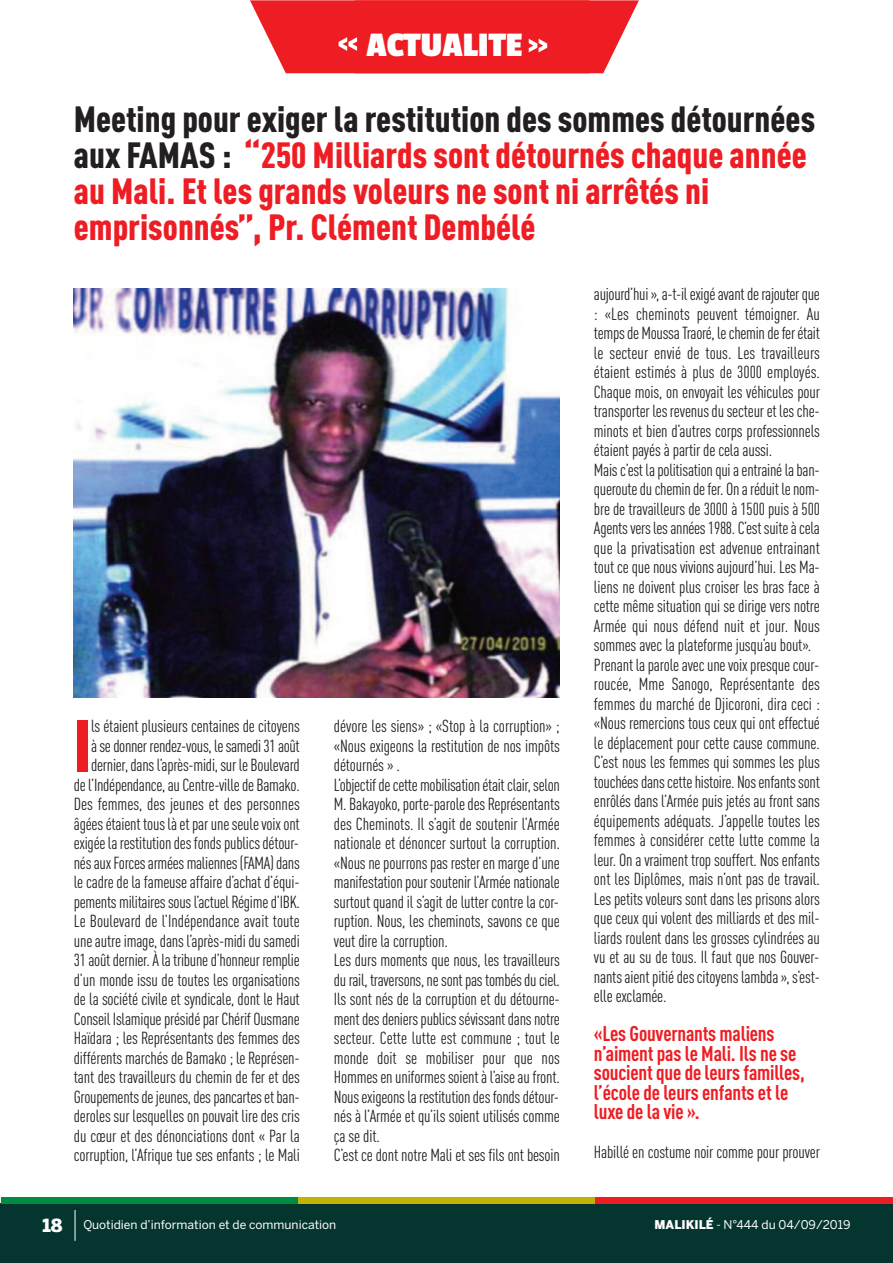
<style>
.page{position:relative;width:893px;height:1263px;background:#fff}
.page>*{position:absolute;margin:0;border:0;box-sizing:border-box;transform-origin:0 0}
.t1{font:900 condensed 72px "DIN Pro";color:#ee1d23}
.t2{font:900 condensed 36px/36px "DIN Pro";color:#ee1d23}
.t3{font:700 36px "Passion One";color:#fff}
.t4{font:700 condensed 21px/19.5px "DIN Pro";letter-spacing:-.01em;color:#ee1d23}
.t5{font:condensed 17.25px/19.5px "DIN Pro";letter-spacing:-.01em;color:#231f20}
.t6{font:12px "Benton Sans";color:#fff}
.s1{color:#231f20}
.s2{font-weight:900;font-size:18px}
.s3{font-weight:900}
</style>
<div class="page">
<div style="left:1px;top:1203px;width:892px;height:60px;background:#05352f"></div>
<div style="left:1px;top:1197px;width:297px;height:6px;background:#008b43"></div>
<div style="left:298px;top:1197px;width:298px;height:6px;background:#c0b301"></div>
<div style="left:596px;top:1197px;width:297px;height:6px;background:#ee1d23"></div>
<hr style="left:75px;top:1210px;width:1px;height:31px;background:#fff">
<svg style="left:250px;top:0;width:389px;height:73px;background:#ef3439"></svg>
<img style="left:74px;top:289px;width:485px;height:408px">
<h2 class="t3" style="left:366px;top:26px;width:157px">ACTUALITE</h2>
<h2 class="t2" style="left:74px;top:104px;width:743px"><span class="s1">Meeting pour exiger la restitution des sommes détournées aux FAMAS :</span> “250 Milliards sont détournés chaque année au Mali. Et les grands voleurs ne sont ni arrêtés ni emprisonnés”, Pr. Clément Dembélé</h2>
<p class="t5" style="left:74px;top:718px;width:228px;text-align:right">ls étaient plusieurs centaines de citoyens àsedonner rendez-vous, lesamedi31août dernier,dansl’après-midi,sur le Boulevard del’Indépendance,auCentre-villede Bamako.<br>Des femmes, des jeunes et des personnes âgéesétaient touslàetparuneseulevoixont exigéelarestitutiondesfondspublicsdétour&shy;nésauxForcesarméesmaliennes(FAMA)dans le cadre de la fameuse affaire d’achat d’équi&shy;pementsmilitairessousl’actuel Régimed’IBK.<br>Le Boulevard de l’Indépendance avait toute une autre image, dans l’après-midi du samedi 31aoûtdernier.Àlatribuned’honneur remplie d’un monde issu de toutes les organisations de la société civile et syndicale, dont le Haut Conseil IslamiqueprésidéparChérif Ousmane Haïdara ; les Représentants des femmes des différents marchés de Bamako ; le Représen&shy;tant des travailleurs du chemin de fer et des Groupementsdejeunes,despancartesetban&shy;deroles sur lesquelles on pouvait lire des cris du cœur et des dénonciations dont « Par la corruption, l’Afrique tue ses enfants ; le Mali</p>
<p class="t5" style="left:334px;top:718px;width:228px">dévore les siens» ; «Stop à la corruption» ; «Nous exigeons la restitution de nos impôts détournés » .<br>L’objectifdecettemobilisationétaitclair,selon M. Bakayoko,porte-paroledes Représentants des Cheminots. Il s’agit de soutenir l’Armée nationale et dénoncer surtout la corruption. «Nous ne pourrons pas rester en marge d’une manifestationpoursoutenir l’Arméenationale surtout quand il s’agit de lutter contre la cor&shy;ruption. Nous, les cheminots, savons ce que veut dire la corruption.<br>Les durs moments que nous, les travailleurs durail, traversons,nesontpastombésduciel.<br>Ils sont nés de la corruption et du détourne&shy;mentdesdenierspublicssévissantdansnotre secteur. Cette lutte est commune ; tout le monde doit se mobiliser pour que nos Hommesenuniformessoientàl’aiseaufront.<br>Nousexigeonslarestitutiondesfondsdétour&shy;nés à l’Armée et qu’ils soient utilisés comme ça se dit.<br>C’est ce dont notre Mali et ses fils ont besoin</p>
<h1 class="t1" style="left:74px;top:720px;width:20px">I</h1>
<p class="t5" style="left:594px;top:286px;width:228px">aujourd’hui»,a-t-ilexigéavantderajouterque : «Les cheminots peuvent témoigner. Au tempsdeMoussaTraoré, lechemindeferétait le secteur envié de tous. Les travailleurs étaient estimés à plus de 3000 employés.<br>Chaque mois, on envoyait les véhicules pour transporter lesrevenusdusecteuret lesche&shy;minots et bien d’autres corps professionnels étaient payés à partir de cela aussi.<br>Maisc’est lapolitisationquiaentrainélaban&shy;querouteduchemindefer. Onaréduit lenom&shy;bre de travailleurs de 3000 à 1500 puis à 500<br>Agentsverslesannées1988.C’estsuiteàcela que la privatisation est advenue entrainant tout ce que nous vivions aujourd’hui. Les Ma&shy;liens ne doivent plus croiser les bras face à cette même situation qui se dirige vers notre Armée qui nous défend nuit et jour. Nous sommes avec la plateforme jusqu’au bout».<br>Prenant laparoleavecunevoixpresquecour&shy;roucée, Mme Sanogo, Représentante des femmes du marché de Djicoroni, dira ceci : «Nous remercions tous ceux qui ont effectué le déplacement pour cette cause commune.<br>C’est nous les femmes qui sommes les plus touchéesdanscettehistoire. Nosenfantssont enrôlés dans l’Armée puis jetés au front sans équipements adéquats. J’appelle toutes les femmes à considérer cette lutte comme la leur. On a vraiment trop souffert. Nos enfants ont les Diplômes, mais n’ont pas de travail.<br>Les petits voleurs sont dans les prisons alors que ceux qui volent des milliards et des mil&shy;liards roulent dans les grosses cylindrées au vu et au su de tous. Il faut que nos Gouver&shy;nantsaientpitiédescitoyenslambda»,s’est&shy;elle exclamée.</p>
<p class="t4" style="left:594px;top:1026px;width:212px">«Les Gouvernants maliens n’aiment pas le Mali. Ils ne se soucient que de leurs familles, l’école de leurs enfants et le luxe de la vie ».</p>
<p class="t5" style="left:594px;top:1144px;width:228px">Habillé en costume noir comme pour prouver</p>
<p class="t6" style="left:43px;top:1218px;width:295px"><span class="s2">18</span> Quotidien d’information et de communication</p>
<p class="t6" style="left:654px;top:1218px;width:197px"><span class="s3">MALIKILÉ</span> - N°444 du 04/09/2019</p>
</div>
